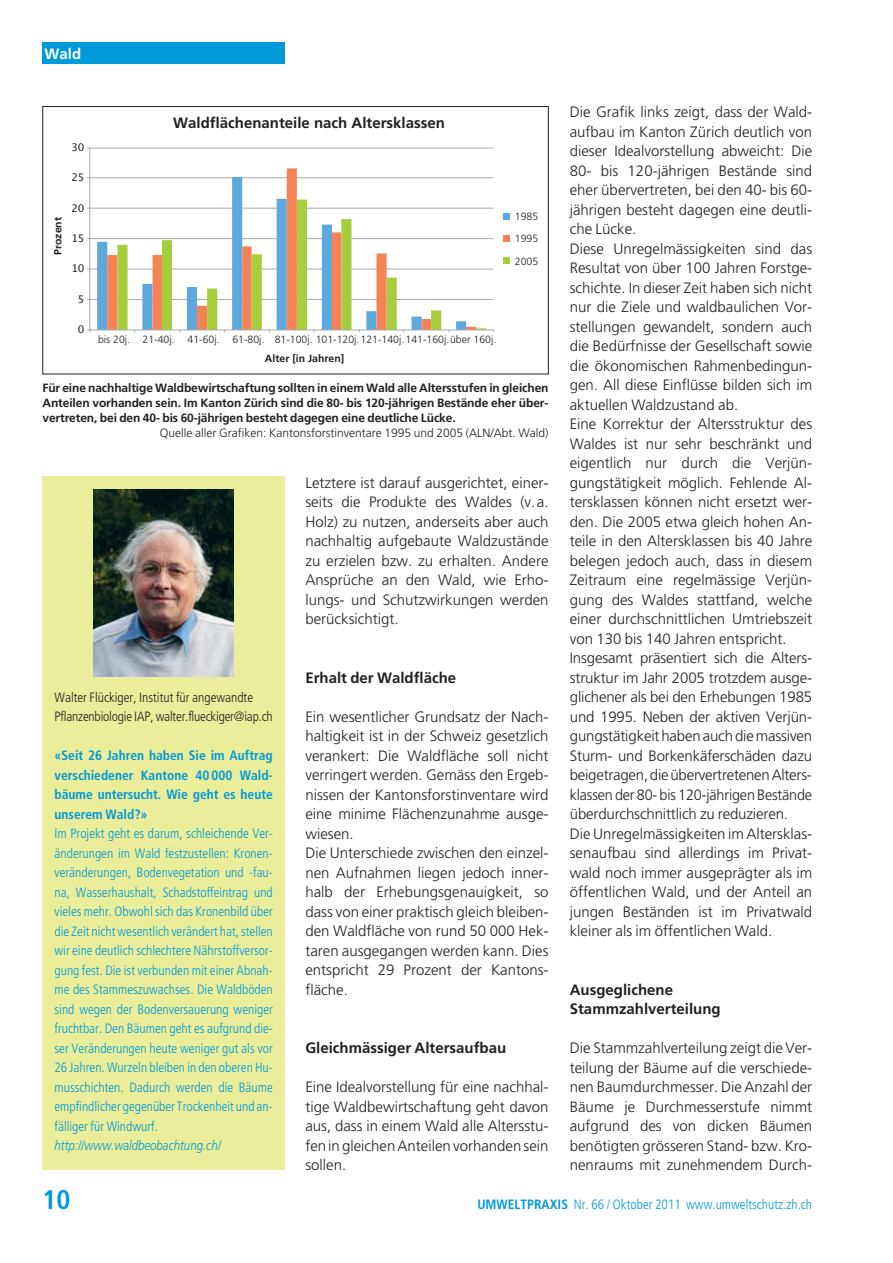
<style>
.page{position:relative;width:893px;height:1263px;background:#fff}
.page>*{position:absolute;margin:0;border:0;box-sizing:border-box;transform-origin:0 0}
.t1{font:700 condensed 27px "Frutiger LT Std";color:#0099d9}
.t2{font:300 15px/19.5px "Frutiger LT Std";color:#231f20;text-align:justify}
.t3{font:700 15px/19.5px "Frutiger LT Std";color:#231f20}
.t4{font:700 15px "Frutiger LT Std";color:#fff}
.t5{font:300 condensed 13.5px/19.5px "Frutiger LT Std";color:#0099d9;text-align:justify}
.t6{font:700 condensed 13.5px/19.5px "Frutiger LT Std";color:#0099d9;text-align:justify}
.t7{font:300 condensed 13.5px/19.5px "Frutiger LT Std";letter-spacing:-.015em;color:#231f20}
.t8{font:italic 300 13.5px "Frutiger LT Std";color:#0099d9;scale:.85 1}
.t9{font:700 12px/15px "Frutiger LT Std";letter-spacing:-.01em;color:#231f20;text-align:justify}
.t10{font:300 12px "Frutiger LT Std";color:#231f20}
.t11{font:300 10.5px/22.6px "Frutiger LT Std";color:#231f20;text-align:justify}
.t12{font:700 10.5px "Frutiger LT Std";color:#231f20}
.t13{font:10.5px "Lucida Grande";color:#231f20}
.s1{font-weight:700}
</style>
<div class="page">
<div style="left:43px;top:43px;width:242px;height:21px;background:#0099d9"></div>
<hr style="left:90px;top:299px;width:403px;height:1px;background:#a7a9ac">
<hr style="left:90px;top:269px;width:403px;height:1px;background:#a7a9ac">
<hr style="left:90px;top:238px;width:403px;height:1px;background:#a7a9ac">
<hr style="left:90px;top:208px;width:403px;height:1px;background:#a7a9ac">
<hr style="left:90px;top:177px;width:403px;height:1px;background:#a7a9ac">
<hr style="left:90px;top:148px;width:403px;height:1px;background:#a7a9ac">
<svg style="left:97px;top:177px;width:10px;height:153px;fill:#5da9dd"></svg>
<svg style="left:107px;top:168px;width:369px;height:162px"></svg>
<svg style="left:117px;top:200px;width:369px;height:130px"></svg>
<hr style="left:89px;top:148px;width:1px;height:182px;background:#a7a9ac">
<hr style="left:90px;top:330px;width:404px;height:1px;background:#a7a9ac">
<div style="left:504px;top:213px;width:6px;height:7px;background:#5da9dd"></div>
<div style="left:504px;top:235px;width:6px;height:7px;background:#f58356"></div>
<svg style="left:504px;top:257px;width:6px;height:6px"></svg>
<div style="left:43px;top:106px;width:506px;height:268px;border:1px solid #231f20"></div>
<div style="left:43px;top:476px;width:242px;height:694px;background:#eaed9a"></div>
<img style="left:94px;top:489px;width:140px;height:187px">
<p class="t4" style="left:45px;top:44px;width:38px">Wald</p>
<p class="t12" style="left:51px;top:255px;width:39px;rotate:-90deg">Prozent</p>
<p class="t13" style="left:71px;top:141px;width:15px">30</p>
<p class="t13" style="left:71px;top:171px;width:15px">25</p>
<p class="t13" style="left:71px;top:202px;width:15px">20</p>
<p class="t13" style="left:71px;top:232px;width:15px">15</p>
<p class="t13" style="left:71px;top:263px;width:15px">10</p>
<p class="t13" style="left:78px;top:293px;width:8px">5</p>
<p class="t13" style="left:78px;top:323px;width:8px">0</p>
<p class="t3" style="left:173px;top:113px;width:273px">Waldflächenanteile nach Altersklassen</p>
<p class="t11" style="left:98px;top:328px;width:400px">bis 20j. 21-40j. 41-60j. 61-80j. 81-100j. 101-120j.121-140j.141-160j.über 160j.</p>
<p class="t12" style="left:265px;top:352px;width:81px">Alter [in Jahren]</p>
<p class="t11" style="left:515px;top:205px;width:25px">1985<br>1995<br>2005</p>
<p class="t9" style="left:43px;top:380px;width:507px">Für eine nachhaltige Waldbewirtschaftung sollten in einem Wald alle Altersstufen in gleichen Anteilen vorhanden sein. Im Kanton Zürich sind die 80- bis 120-jährigen Bestände eher über&shy;vertreten, bei den 40- bis 60-jährigen besteht dagegen eine deutliche Lücke.</p>
<p class="t10" style="left:160px;top:425px;width:390px">Quelle aller Grafiken: Kantonsforstinventare 1995 und 2005 (ALN/Abt. Wald)</p>
<p class="t7" style="left:55px;top:687px;width:220px">Walter Flückiger, Institut für angewandte<br>Pflanzenbiologie IAP, walter.flueckiger@iap.ch</p>
<p class="t6" style="left:55px;top:745px;width:220px">«Seit 26 Jahren haben Sie im Auftrag verschiedener Kantone 40 000 Wald&shy;bäume untersucht. Wie geht es heute unserem Wald?»</p>
<p class="t5" style="left:55px;top:823px;width:220px">Im Projekt geht es darum, schleichende Ver&shy;änderungen im Wald festzustellen: Kronen&shy;veränderungen, Bodenvegetation und -fau&shy;na, Wasserhaushalt, Schadstoffeintrag und vieles mehr. Obwohl sich das Kronenbild über die Zeit nicht wesentlich verändert hat, stellen wir eine deutlich schlechtere Nährstoffversor&shy;gung fest. Die ist verbunden mit einer Abnah&shy;me des Stammeszuwachses. Die Waldböden sind wegen der Bodenversauerung weniger fruchtbar. Den Bäumen geht es aufgrund die&shy;ser Veränderungen heute weniger gut als vor 26 Jahren. Wurzeln bleiben in den oberen Hu&shy;musschichten. Dadurch werden die Bäume empfindlicher gegenüber Trockenheit und an&shy;fälliger für Windwurf.</p>
<p class="t8" style="left:55px;top:1137px;width:197px">http://www.waldbeobachtung.ch/</p>
<p class="t2" style="left:305px;top:474px;width:245px">Letztere ist darauf ausgerichtet, einer&shy;seits die Produkte des Waldes (v.a.<br>Holz) zu nutzen, anderseits aber auch nachhaltig aufgebaute Waldzustände zu erzielen bzw. zu erhalten. Andere Ansprüche an den Wald, wie Erho&shy;lungs- und Schutzwirkungen werden berücksichtigt.</p>
<p class="t3" style="left:305px;top:667px;width:152px">Erhalt der Waldfläche</p>
<p class="t2" style="left:305px;top:708px;width:245px;text-align:left">Ein wesentlicher Grundsatz der Nach&shy;haltigkeit ist in der Schweiz gesetzlich verankert: Die Waldfläche soll nicht verringert werden. Gemäss den Ergeb&shy;nissen der Kantonsforstinventare wird eine minime Flächenzunahme ausge&shy;wiesen.<br>Die Unterschiede zwischen den einzel&shy;nen Aufnahmen liegen jedoch inner&shy;halb der Erhebungsgenauigkeit, so dass von einer praktisch gleich bleiben&shy;den Waldfläche von rund 50 000 Hek&shy;taren ausgegangen werden kann. Dies entspricht 29 Prozent der Kantons&shy;fläche.</p>
<p class="t3" style="left:305px;top:1038px;width:202px">Gleichmässiger Altersaufbau</p>
<p class="t2" style="left:305px;top:1078px;width:245px">Eine Idealvorstellung für eine nachhal&shy;tige Waldbewirtschaftung geht davon aus, dass in einem Wald alle Altersstu&shy;fen in gleichen Anteilen vorhanden sein sollen.</p>
<p class="t2" style="left:570px;top:103px;width:244px;text-align:left">Die Grafik links zeigt, dass der Wald - aufbau im Kanton Zürich deutlich von dieser Idealvorstellung abweicht: Die 80- bis 120-jährigen Bestände sind eher übervertreten, bei den 40- bis 60- jährigen besteht dagegen eine deutli&shy;che Lücke.<br>Diese Unregelmässigkeiten sind das Resultat von über 100 Jahren Forstge&shy;schichte. In dieser Zeit haben sich nicht nur die Ziele und waldbaulichen Vor&shy;stellungen gewandelt, sondern auch die Bedürfnisse der Gesellschaft sowie die ökonomischen Rahmenbedingun&shy;gen. All diese Einflüsse bilden sich im aktuellen Waldzustand ab.<br>Eine Korrektur der Altersstruktur des Waldes ist nur sehr beschränkt und eigentlich nur durch die Verjün&shy;gungstätigkeit möglich. Fehlende Al&shy;tersklassen können nicht ersetzt wer&shy;den. Die 2005 etwa gleich hohen An&shy;teile in den Altersklassen bis 40 Jahre belegen jedoch auch, dass in diesem Zeitraum eine regelmässige Verjün&shy;gung des Waldes stattfand, welche einer durchschnittlichen Umtriebszeit von 130 bis 140 Jahren entspricht.<br>Insgesamt präsentiert sich die Alters&shy;struktur im Jahr 2005 trotzdem ausge&shy;glichener als bei den Erhebungen 1985 und 1995. Neben der aktiven Verjün&shy;gungstätigkeit haben auch die massiven Sturm- und Borkenkäferschäden dazu beigetragen, die übervertretenen Alters - klassen der 80- bis 120-jährigen Bestände überdurchschnittlich zu reduzieren.<br>Die Unregelmässigkeiten im Altersklas&shy;senaufbau sind allerdings im Privat&shy;wald noch immer ausgeprägter als im öffentlichen Wald, und der Anteil an jungen Beständen ist im Privatwald kleiner als im öffentlichen Wald.</p>
<p class="t3" style="left:570px;top:979px;width:152px">Ausgeglichene<br>Stammzahlverteilung</p>
<p class="t2" style="left:570px;top:1039px;width:244px">Die Stammzahlverteilung zeigt die Ver&shy;teilung der Bäume auf die verschiede&shy;nen Baumdurchmesser. Die Anzahl der Bäume je Durchmesserstufe nimmt aufgrund des von dicken Bäumen benötigten grösseren Stand- bzw. Kro&shy;nenraums mit zunehmendem Durch-</p>
<h1 class="t1" style="left:43px;top:1183px;width:30px">10</h1>
<p class="t5" style="left:477px;top:1194px;width:336px"><span class="s1">UMWELTPRAXIS</span> Nr. 66 / Oktober 2011 www.umweltschutz.zh.ch</p>
</div>
